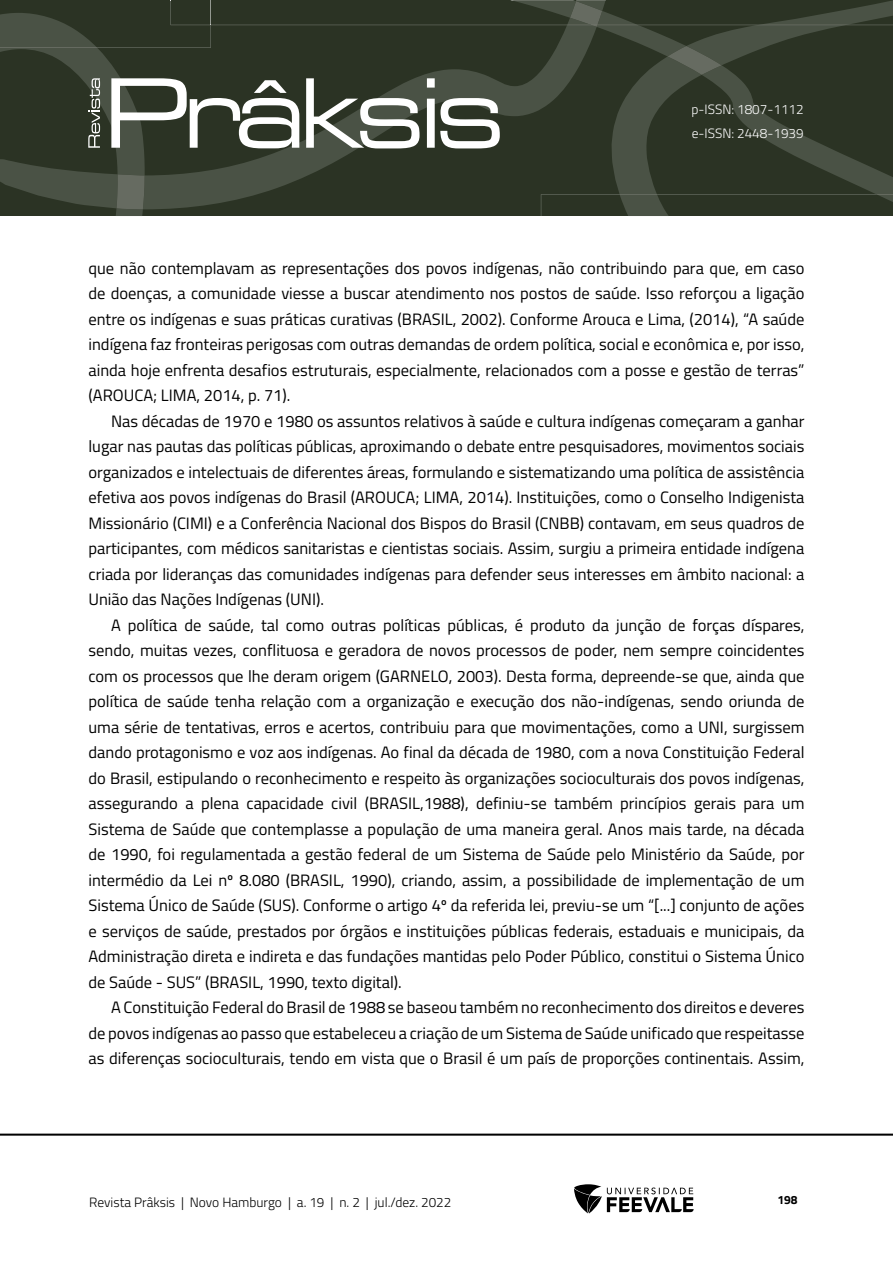
<style>
.page{position:relative;width:893px;height:1263px;background:#fff}
.page>*{position:absolute;margin:0;border:0;box-sizing:border-box;transform-origin:0 0}
.Corpo_de_texto{font:16.5px/25.5px "Titillium Web";color:#000;text-align:justify}
.t1{font:300 13.5px "Titillium Web";color:#000}
.t2{font:300 13.5px/24px "Titillium Web";color:#fff}
.t3{font:700 12px "Titillium Web";color:#000}
</style>
<div class="page">
<hr style="left:0;top:1133px;width:893px;height:3px;background:#000">
<svg style="left:574px;top:1184px;width:120px;height:29px"></svg>
<svg style="left:0;top:0;width:893px;height:216px;background:#3c4436"></svg>
<p class="t2" style="left:691px;top:97px;width:114px">p-ISSN: 1807-1112 e-ISSN: 2448-1939</p>
<p class="Corpo_de_texto" style="left:88px;top:254px;width:717px">que não contemplavam as representações dos povos indígenas, não contribuindo para que, em caso de doenças, a comunidade viesse a buscar atendimento nos postos de saúde. Isso reforçou a ligação entre os indígenas e suas práticas curativas (BRASIL, 2002). Conforme Arouca e Lima, (2014), “A saúde indígena faz fronteiras perigosas com outras demandas de ordem política, social e econômica e, por isso, ainda hoje enfrenta desafios estruturais, especialmente, relacionados com a posse e gestão de terras” (AROUCA; LIMA, 2014, p. 71).</p>
<p class="Corpo_de_texto" style="left:88px;top:407px;width:717px;text-indent:22px">Nas décadas de 1970 e 1980 os assuntos relativos à saúde e cultura indígenas começaram a ganhar lugar nas pautas das políticas públicas, aproximando o debate entre pesquisadores, movimentos sociais organizados e intelectuais de diferentes áreas, formulando e sistematizando uma política de assistência efetiva aos povos indígenas do Brasil (AROUCA; LIMA, 2014). Instituições, como o Conselho Indigenista Missionário (CIMI) e a Conferência Nacional dos Bispos do Brasil (CNBB) contavam, em seus quadros de participantes, com médicos sanitaristas e cientistas sociais. Assim, surgiu a primeira entidade indígena criada por lideranças das comunidades indígenas para defender seus interesses em âmbito nacional: a União das Nações Indígenas (UNI).</p>
<p class="Corpo_de_texto" style="left:88px;top:611px;width:718px;text-indent:22px">A política de saúde, tal como outras políticas públicas, é produto da junção de forças díspares, sendo, muitas vezes, conflituosa e geradora de novos processos de poder, nem sempre coincidentes com os processos que lhe deram origem (GARNELO, 2003). Desta forma, depreende-se que, ainda que política de saúde tenha relação com a organização e execução dos não-indígenas, sendo oriunda de uma série de tentativas, erros e acertos, contribuiu para que movimentações, como a UNI, surgissem dando protagonismo e voz aos indígenas. Ao final da década de 1980, com a nova Constituição Federal do Brasil, estipulando o reconhecimento e respeito às organizações socioculturais dos povos indígenas, assegurando a plena capacidade civil (BRASIL,1988), definiu-se também princípios gerais para um Sistema de Saúde que contemplasse a população de uma maneira geral. Anos mais tarde, na década de 1990, foi regulamentada a gestão federal de um Sistema de Saúde pelo Ministério da Saúde, por intermédio da Lei nº 8.080 (BRASIL, 1990), criando, assim, a possibilidade de implementação de um Sistema Único de Saúde (SUS). Conforme o artigo 4º da referida lei, previu-se um “[...] conjunto de ações e serviços de saúde, prestados por órgãos e instituições públicas federais, estaduais e municipais, da Administração direta e indireta e das fundações mantidas pelo Poder Público, constitui o Sistema Único de Saúde - SUS” (BRASIL, 1990, texto digital).</p>
<p class="Corpo_de_texto" style="left:88px;top:994px;width:717px;text-indent:22px">A Constituição Federal do Brasil de 1988 se baseou também no reconhecimento dos direitos e deveres de povos indígenas ao passo que estabeleceu a criação de um Sistema de Saúde unificado que respeitasse as diferenças socioculturais, tendo em vista que o Brasil é um país de proporções continentais. Assim,</p>
<p class="t1" style="left:89px;top:1192px;width:364px">Revista Prâksis | Novo Hamburgo | a. 19 | n. 2 | jul./dez. 2022</p>
<p class="t3" style="left:777px;top:1190px;width:22px">198</p>
</div>
